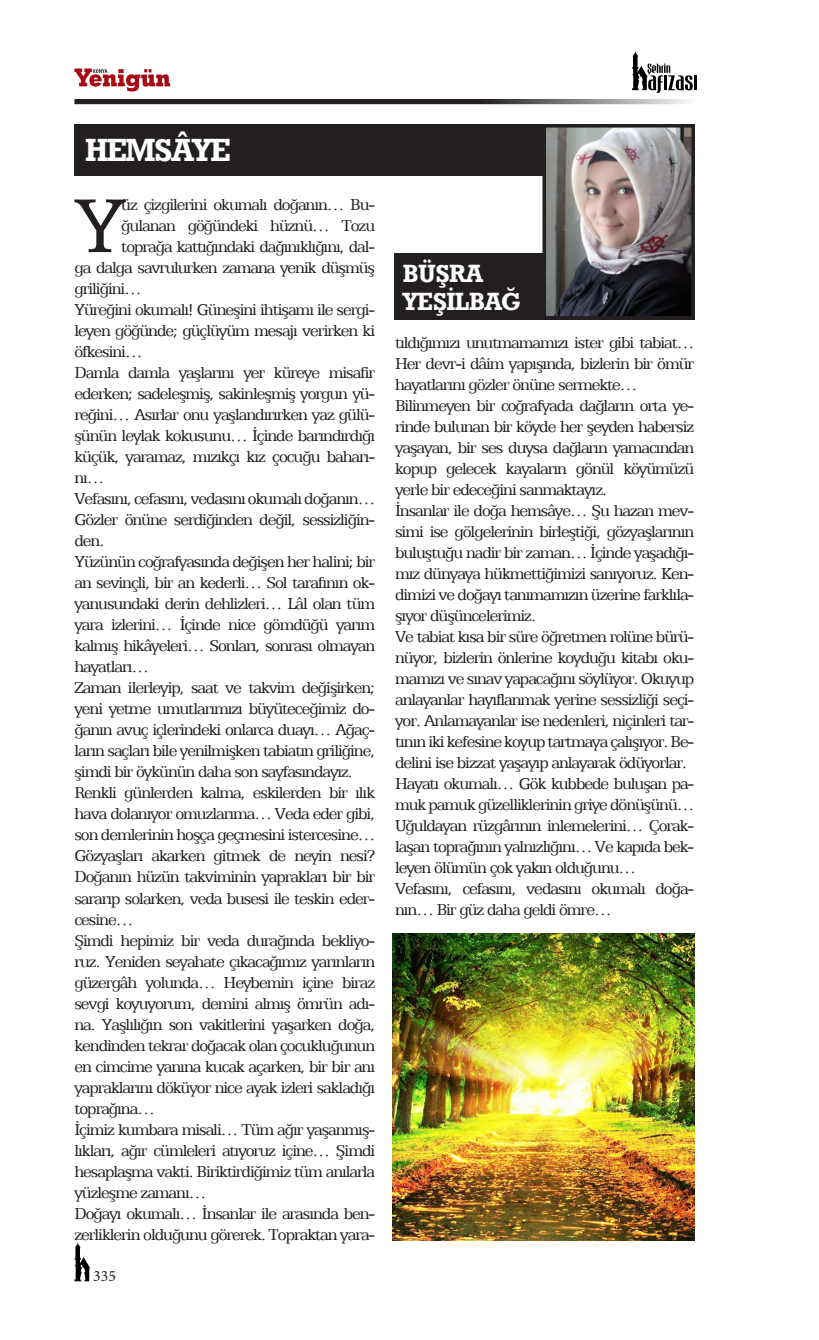
<style>
.page{position:relative;width:819px;height:1340px;background:#fff}
.page>*{position:absolute;margin:0;border:0;box-sizing:border-box;transform-origin:0 0}
.metin{font:86.1px "Egyptian 505 BT";color:#231f20}
.yatay_baslık{font:31.5px "Geometric Slab 712 BT Bold A";letter-spacing:-.03em;color:#fff}
.yatay_baslık-2{font:24.5px/28px "Geometric Slab 712 BT Bold A";letter-spacing:-.01em;color:#fff}
.metin-2{font:17.5px/21px "Egyptian 505 BT";letter-spacing:-.06em;color:#231f20;text-align:justify}
.t1{font:15.75px "Minion Pro";color:#231f20}
</style>
<div class="page">
<svg style="left:74px;top:68px;width:96px;height:23px"></svg>
<svg style="left:632px;top:50px;width:64px;height:43px"></svg>
<svg style="left:74px;top:99px;width:615px;height:5px;fill:#231f20"></svg>
<svg style="left:74px;top:1241px;width:16px;height:40px"></svg>
<div style="left:74px;top:124px;width:620px;height:51px;background:#231f20"></div>
<div style="left:394px;top:253px;width:300px;height:67px;background:#231f20"></div>
<img style="left:547px;top:129px;width:142px;height:185px">
<div style="left:542px;top:124px;width:152px;height:195px;border:4px solid #231f20"></div>
<img style="left:392px;top:933px;width:302px;height:307px">
<p class="yatay_baslık" style="left:85px;top:130px;width:146px">HEMSÂYE</p>
<p class="metin-2" style="left:121px;top:194px;width:255px">üz çizgilerini okumalı doğanın… Bu-</p>
<p class="metin-2" style="left:121px;top:215px;width:255px">ğulanan göğündeki hüznü… Tozu</p>
<p class="metin-2" style="left:121px;top:236px;width:255px">toprağa kattığındaki dağınıklığını, dal-</p>
<p class="metin-2" style="left:74px;top:257px;width:302px">ga dalga savrulurken zamana yenik düşmüş</p>
<p class="metin-2" style="left:74px;top:278px;width:69px">griliğini…</p>
<p class="metin-2" style="left:74px;top:299px;width:302px">Yüreğini okumalı! Güneşini ihtişamı ile sergi&shy;leyen göğünde; güçlüyüm mesajı verirken ki öfkesini…</p>
<p class="metin-2" style="left:74px;top:362px;width:302px">Damla damla yaşlarını yer küreye misafir ederken; sadeleşmiş, sakinleşmiş yorgun yü&shy;reğini… Asırlar onu yaşlandırırken yaz gülü&shy;şünün leylak kokusunu… İçinde barındırdığı küçük, yaramaz, mızıkçı kız çocuğu baharı&shy;nı…</p>
<p class="metin-2" style="left:74px;top:488px;width:302px">Vefasını, cefasını, vedasını okumalı doğanın… Gözler önüne serdiğinden değil, sessizliğin&shy;den.</p>
<p class="metin-2" style="left:74px;top:551px;width:302px">Yüzünün coğrafyasında değişen her halini; bir an sevinçli, bir an kederli… Sol tarafının ok&shy;yanusundaki derin dehlizleri… Lâl olan tüm yara izlerini… İçinde nice gömdüğü yarım kalmış hikâyeleri… Sonları, sonrası olmayan hayatları…</p>
<p class="metin-2" style="left:74px;top:677px;width:302px">Zaman ilerleyip, saat ve takvim değişirken; yeni yetme umutlarımızı büyüteceğimiz do&shy;ğanın avuç içlerindeki onlarca duayı… Ağaç&shy;ların saçları bile yenilmişken tabiatın griliğine, şimdi bir öykünün daha son sayfasındayız.</p>
<p class="metin-2" style="left:74px;top:782px;width:302px">Renkli günlerden kalma, eskilerden bir ılık hava dolanıyor omuzlarıma… Veda eder gibi, son demlerinin hoşça geçmesini istercesine… Gözyaşları akarken gitmek de neyin nesi?<br>Doğanın hüzün takviminin yaprakları bir bir sararıp solarken, veda busesi ile teskin eder&shy;cesine…</p>
<p class="metin-2" style="left:74px;top:929px;width:302px">Şimdi hepimiz bir veda durağında bekliyo&shy;ruz. Yeniden seyahate çıkacağımız yarınların güzergâh yolunda… Heybemin içine biraz sevgi koyuyorum, demini almış ömrün adı&shy;na. Yaşlılığın son vakitlerini yaşarken doğa, kendinden tekrar doğacak olan çocukluğunun en cimcime yanına kucak açarken, bir bir anı yapraklarını döküyor nice ayak izleri sakladığı toprağına…</p>
<p class="metin-2" style="left:74px;top:1118px;width:302px">İçimiz kumbara misali… Tüm ağır yaşanmış&shy;lıkları, ağır cümleleri atıyoruz içine… Şimdi hesaplaşma vakti. Biriktirdiğimiz tüm anılarla yüzleşme zamanı…</p>
<p class="metin-2" style="left:74px;top:1202px;width:302px">Doğayı okumalı… İnsanlar ile arasında ben&shy;zerliklerin olduğunu görerek. Topraktan yara-</p>
<p class="metin" style="left:74px;top:176px;width:54px">Y</p>
<p class="t1" style="left:93px;top:1265px;width:24px">335</p>
<p class="yatay_baslık-2" style="left:403px;top:259px;width:119px">BÜŞRA<br>YEŞİLBAĞ</p>
<p class="metin-2" style="left:395px;top:332px;width:301px">tıldığımızı unutmamamızı ister gibi tabiat… Her devr-i dâim yapışında, bizlerin bir ömür hayatlarını gözler önüne sermekte…</p>
<p class="metin-2" style="left:395px;top:395px;width:301px">Bilinmeyen bir coğrafyada dağların orta ye&shy;rinde bulunan bir köyde her şeyden habersiz yaşayan, bir ses duysa dağların yamacından kopup gelecek kayaların gönül köyümüzü yerle bir edeceğini sanmaktayız.</p>
<p class="metin-2" style="left:395px;top:500px;width:301px">İnsanlar ile doğa hemsâye… Şu hazan mev&shy;simi ise gölgelerinin birleştiği, gözyaşlarının buluştuğu nadir bir zaman… İçinde yaşadığı&shy;mız dünyaya hükmettiğimizi sanıyoruz. Ken&shy;dimizi ve doğayı tanımamızın üzerine farklıla&shy;şıyor düşüncelerimiz.</p>
<p class="metin-2" style="left:395px;top:626px;width:301px">Ve tabiat kısa bir süre öğretmen rolüne bürü&shy;nüyor, bizlerin önlerine koyduğu kitabı oku&shy;mamızı ve sınav yapacağını söylüyor. Okuyup anlayanlar hayıflanmak yerine sessizliği seçi&shy;yor. Anlamayanlar ise nedenleri, niçinleri tar&shy;tının iki kefesine koyup tartmaya çalışıyor. Be&shy;delini ise bizzat yaşayıp anlayarak ödüyorlar.</p>
<p class="metin-2" style="left:395px;top:773px;width:301px">Hayatı okumalı… Gök kubbede buluşan pa&shy;muk pamuk güzelliklerinin griye dönüşünü… Uğuldayan rüzgârının inlemelerini… Çorak&shy;laşan toprağının yalnızlığını… Ve kapıda bek&shy;leyen ölümün çok yakın olduğunu…</p>
<p class="metin-2" style="left:395px;top:878px;width:301px">Vefasını, cefasını, vedasını okumalı doğa&shy;nın… Bir güz daha geldi ömre…</p>
</div>
